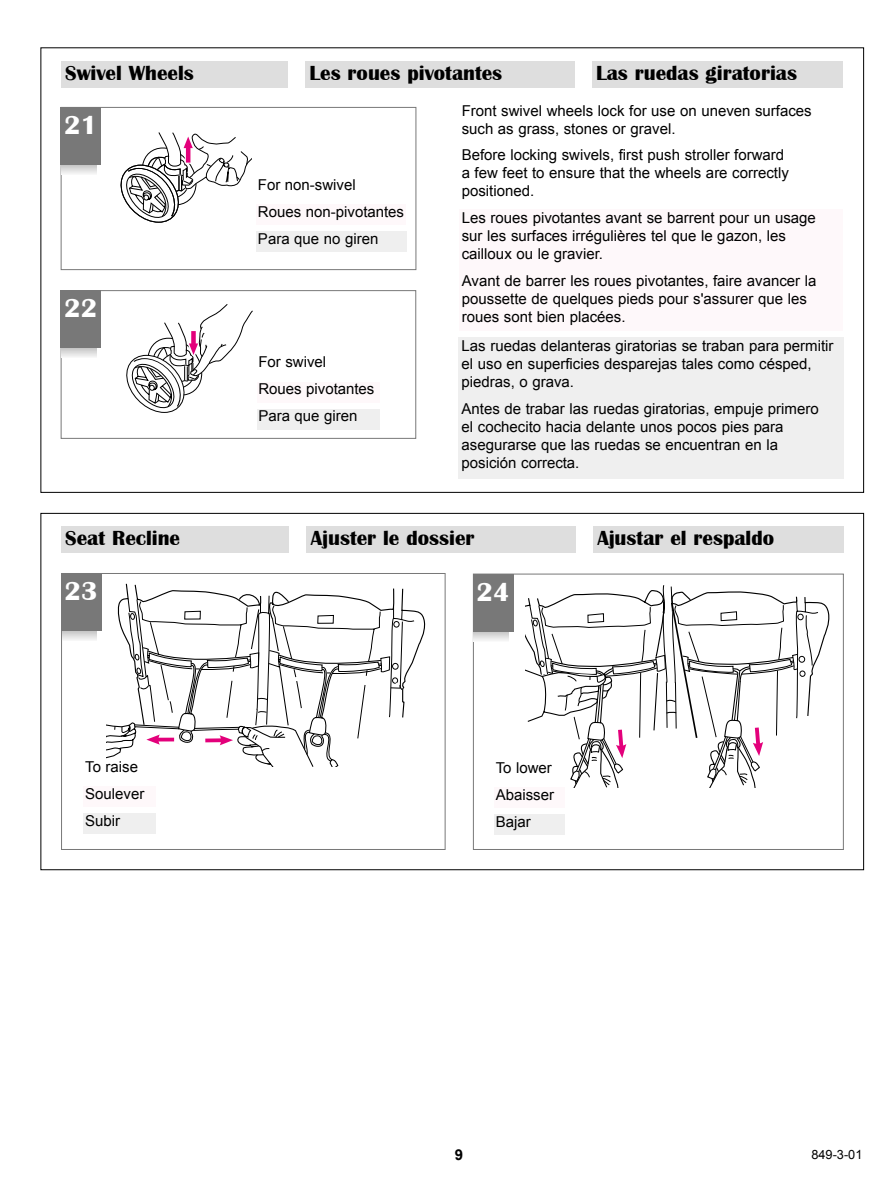
<style>
.page{position:relative;width:891px;height:1188px;background:#fff}
.page>*{position:absolute;margin:0;border:0;box-sizing:border-box;transform-origin:0 0}
.t1{font:700 27px "Britannic";color:#fff}
.t2{font:700 21px "Britannic";color:#000}
.t3{font:15px/18px "Arial";color:#000}
.t4{font:700 15px "Arial";color:#000}
.t5{font:12.75px "Arial";color:#000}
</style>
<div class="page">
<div style="left:61px;top:61px;width:226px;height:27px;background:#dedede"></div>
<div style="left:305px;top:61px;width:270px;height:27px;background:#dedede"></div>
<div style="left:592px;top:61px;width:251px;height:27px;background:#dedede"></div>
<svg style="left:60px;top:107px;width:357px;height:332px"></svg>
<div style="left:110px;top:304px;width:156px;height:121px;background:#fff"></div>
<svg style="left:122px;top:304px;width:131px;height:135px"></svg>
<div style="left:110px;top:120px;width:141px;height:122px;background:#fff"></div>
<svg style="left:120px;top:132px;width:131px;height:91px"></svg>
<hr style="left:62px;top:348px;width:34px;height:1px;background:#c7c7c7">
<hr style="left:62px;top:349px;width:34px;height:1px;background:#ccc">
<hr style="left:62px;top:350px;width:34px;height:1px;background:#d2d2d2">
<hr style="left:62px;top:351px;width:34px;height:1px;background:#d8d8d8">
<hr style="left:62px;top:352px;width:34px;height:1px;background:#ddd">
<hr style="left:62px;top:353px;width:34px;height:1px;background:#e3e3e3">
<hr style="left:62px;top:354px;width:34px;height:1px;background:#e9e9e9">
<hr style="left:62px;top:355px;width:34px;height:1px;background:#ededed">
<hr style="left:62px;top:356px;width:34px;height:1px;background:#f3f3f3">
<hr style="left:62px;top:357px;width:34px;height:1px;background:#f9f9f9">
<div style="left:61px;top:290px;width:40px;height:58px;background:#787878"></div>
<hr style="left:62px;top:165px;width:34px;height:1px;background:#c8c8c8">
<hr style="left:62px;top:166px;width:34px;height:1px;background:#cecece">
<hr style="left:62px;top:167px;width:34px;height:1px;background:#d3d3d3">
<hr style="left:62px;top:168px;width:34px;height:1px;background:#dadada">
<hr style="left:62px;top:169px;width:34px;height:1px;background:#dedede">
<hr style="left:62px;top:170px;width:34px;height:1px;background:#e4e4e4">
<hr style="left:62px;top:171px;width:34px;height:1px;background:#eaeaea">
<hr style="left:62px;top:172px;width:34px;height:1px;background:#efefef">
<hr style="left:62px;top:173px;width:34px;height:1px;background:#f4f4f4">
<hr style="left:62px;top:174px;width:34px;height:1px;background:#f9f9f9">
<div style="left:61px;top:107px;width:40px;height:58px;background:#787878"></div>
<div style="left:459px;top:209px;width:384px;height:122px;background:#fef8fa"></div>
<div style="left:459px;top:338px;width:385px;height:141px;background:#efefef"></div>
<div style="left:257px;top:355px;width:122px;height:20px;background:#fff"></div>
<div style="left:257px;top:409px;width:122px;height:20px;background:#efefef"></div>
<div style="left:257px;top:382px;width:122px;height:20px;background:#fef8fa"></div>
<div style="left:256px;top:178px;width:151px;height:20px;background:#fff"></div>
<div style="left:256px;top:232px;width:151px;height:20px;background:#efefef"></div>
<div style="left:256px;top:205px;width:150px;height:20px;background:#fef8fa"></div>
<div style="left:61px;top:526px;width:228px;height:28px;background:#dedede"></div>
<div style="left:306px;top:526px;width:270px;height:28px;background:#dedede"></div>
<div style="left:593px;top:526px;width:251px;height:28px;background:#dedede"></div>
<div style="left:473px;top:574px;width:371px;height:276px;border:1px solid #787878"></div>
<svg style="left:107px;top:583px;width:319px;height:183px"></svg>
<div style="left:61px;top:573px;width:385px;height:277px;border:1px solid #787878"></div>
<svg style="left:525px;top:585px;width:305px;height:203px"></svg>
<hr style="left:474px;top:632px;width:35px;height:1px;background:#c9c9c9">
<hr style="left:474px;top:633px;width:35px;height:1px;background:#d0d0d0">
<hr style="left:474px;top:634px;width:35px;height:1px;background:#d5d5d5">
<hr style="left:474px;top:635px;width:35px;height:1px;background:#dadada">
<hr style="left:474px;top:636px;width:35px;height:1px;background:#e0e0e0">
<hr style="left:474px;top:637px;width:35px;height:1px;background:#e6e6e6">
<hr style="left:474px;top:638px;width:35px;height:1px;background:#ececec">
<hr style="left:474px;top:639px;width:35px;height:1px;background:#f1f1f1">
<hr style="left:474px;top:640px;width:35px;height:1px;background:#f5f5f5">
<hr style="left:474px;top:641px;width:35px;height:1px;background:#f9f9f9">
<div style="left:473px;top:574px;width:40px;height:58px;background:#787878"></div>
<hr style="left:62px;top:631px;width:35px;height:1px;background:#c7c7c7">
<hr style="left:62px;top:632px;width:35px;height:1px;background:#ccc">
<hr style="left:62px;top:633px;width:35px;height:1px;background:#d2d2d2">
<hr style="left:62px;top:634px;width:35px;height:1px;background:#d9d9d9">
<hr style="left:62px;top:635px;width:35px;height:1px;background:#dedede">
<hr style="left:62px;top:636px;width:35px;height:1px;background:#e3e3e3">
<hr style="left:62px;top:637px;width:35px;height:1px;background:#e9e9e9">
<hr style="left:62px;top:638px;width:35px;height:1px;background:#eee">
<hr style="left:62px;top:639px;width:35px;height:1px;background:#f3f3f3">
<hr style="left:62px;top:640px;width:35px;height:1px;background:#f9f9f9">
<div style="left:61px;top:573px;width:40px;height:58px;background:#787878"></div>
<div style="left:84px;top:760px;width:73px;height:20px;background:#fff"></div>
<div style="left:84px;top:814px;width:72px;height:20px;background:#efefef"></div>
<div style="left:84px;top:787px;width:72px;height:20px;background:#fef8fa"></div>
<div style="left:494px;top:760px;width:71px;height:21px;background:#fff"></div>
<div style="left:494px;top:814px;width:71px;height:21px;background:#efefef"></div>
<div style="left:494px;top:787px;width:70px;height:21px;background:#fef8fa"></div>
<h2 class="t2" style="left:65px;top:62px;width:130px">Swivel Wheels</h2>
<h2 class="t2" style="left:310px;top:62px;width:194px">Les roues pivotantes</h2>
<h2 class="t2" style="left:596px;top:62px;width:202px">Las ruedas giratorias</h2>
<h1 class="t1" style="left:64px;top:112px;width:34px">21</h1>
<p class="t3" style="left:462px;top:101px;width:352px">Front swivel wheels lock for use on uneven surfaces such as grass, stones or gravel.</p>
<p class="t3" style="left:462px;top:146px;width:329px">Before locking swivels, first push stroller forward a few feet to ensure that the wheels are correctly positioned.</p>
<p class="t3" style="left:462px;top:209px;width:356px">Les roues pivotantes avant se barrent pour un usage sur les surfaces irrégulières tel que le gazon, les cailloux ou le gravier.</p>
<p class="t3" style="left:462px;top:272px;width:356px">Avant de barrer les roues pivotantes, faire avancer la poussette de quelques pieds pour s'assurer que les roues sont bien placées.</p>
<p class="t3" style="left:462px;top:337px;width:374px">Las ruedas delanteras giratorias se traban para permitir el uso en superficies desparejas tales como césped, piedras, o grava.</p>
<p class="t3" style="left:462px;top:400px;width:359px">Antes de trabar las ruedas giratorias, empuje primero el cochecito hacia delante unos pocos pies para asegurarse que las ruedas se encuentran en la posición correcta.</p>
<p class="t3" style="left:258px;top:176px;width:99px">For non-swivel</p>
<p class="t3" style="left:258px;top:203px;width:148px">Roues non-pivotantes</p>
<p class="t3" style="left:258px;top:230px;width:122px">Para que no giren</p>
<h1 class="t1" style="left:64px;top:295px;width:34px">22</h1>
<p class="t3" style="left:258px;top:353px;width:69px">For swivel</p>
<p class="t3" style="left:258px;top:380px;width:118px">Roues pivotantes</p>
<p class="t3" style="left:258px;top:407px;width:101px">Para que giren</p>
<h2 class="t2" style="left:65px;top:528px;width:116px">Seat Recline</h2>
<h2 class="t2" style="left:311px;top:528px;width:165px">Ajuster le dossier</h2>
<h2 class="t2" style="left:597px;top:528px;width:178px">Ajustar el respaldo</h2>
<h1 class="t1" style="left:65px;top:578px;width:34px">23</h1>
<h1 class="t1" style="left:477px;top:578px;width:34px">24</h1>
<p class="t3" style="left:85px;top:758px;width:54px">To raise</p>
<p class="t3" style="left:496px;top:759px;width:58px">To lower</p>
<p class="t3" style="left:85px;top:785px;width:61px">Soulever</p>
<p class="t3" style="left:496px;top:786px;width:60px">Abaisser</p>
<p class="t3" style="left:85px;top:812px;width:37px">Subir</p>
<p class="t3" style="left:496px;top:813px;width:37px">Bajar</p>
<p class="t4" style="left:455px;top:1146px;width:10px">9</p>
<p class="t5" style="left:811px;top:1147px;width:53px">849-3-01</p>
</div>
